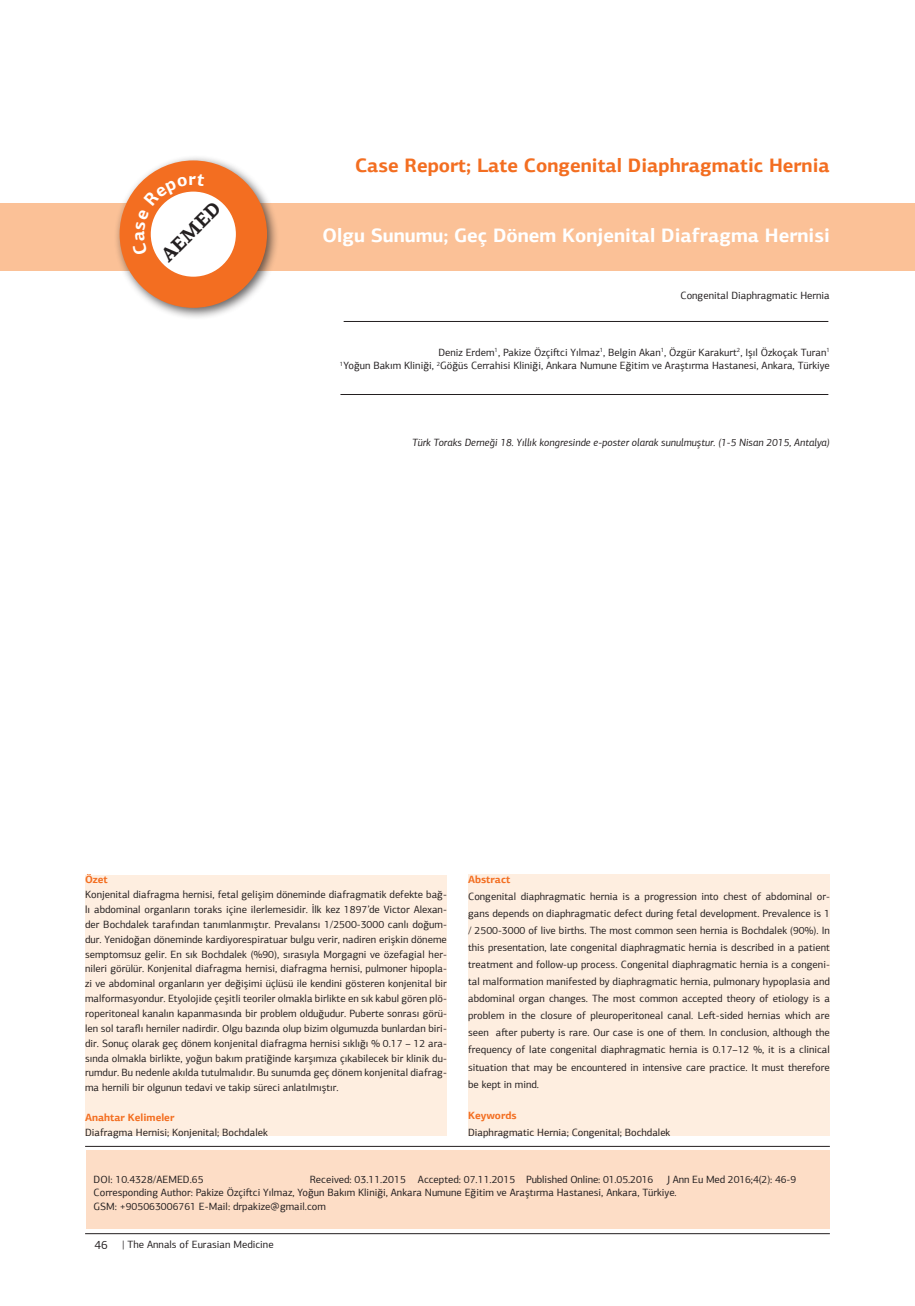
<style>
.page{position:relative;width:915px;height:1306px;background:#fff}
.page>*{position:absolute;margin:0;border:0;box-sizing:border-box;transform-origin:0 0}
.t1{font:700 19.5px "PF Agora Sans Pro";color:#fff}
.t2{font:700 19.5px "PF Agora Sans Pro";color:#f36e21}
.t3{font:700 19.5px "PF Agora Serif Pro";color:#231f20}
.t4{font:12px "PF Agora Sans Pro";color:#231f20}
.t5{font:10.5px/14.9px "PF Agora Sans Pro";color:#231f20}
.t6{font:italic 10.5px "PF Agora Sans Pro";color:#231f20}
.s1{font-weight:700;color:#f36e21}
.s2{font-size:12px}
</style>
<div class="page">
<div style="left:87px;top:1150px;width:742px;height:79px;background:#fdddc6"></div>
<div style="left:0;top:203px;width:914px;height:67px;background:#fbc197"></div>
<hr style="left:85px;top:1146px;width:744px;height:1px;background:#231f20">
<hr style="left:343px;top:321px;width:485px;height:1px;background:#231f20">
<hr style="left:340px;top:394px;width:488px;height:1px;background:#231f20">
<div style="left:113px;top:154px;width:165px;height:165px;background:#231f20;opacity:.7"></div>
<div style="left:119px;top:160px;width:148px;height:148px;background:#f36e21;border-radius:50%"></div>
<div style="left:151px;top:192px;width:85px;height:85px;background:#fff;border-radius:50%"></div>
<div style="left:85px;top:875px;width:361px;height:260px;background:#feeee0"></div>
<div style="left:468px;top:874px;width:361px;height:261px;background:#feeee0"></div>
<hr style="left:85px;top:1233px;width:744px;height:1px;background:#231f20">
<svg style="left:133px;top:174px;width:72px;height:81px"></svg>
<p class="t3" style="left:155px;top:250px;width:77px;rotate:-45deg">AEMED</p>
<p class="t2" style="left:355px;top:152px;width:476px">Case Report; Late Congenital Diaphragmatic Hernia</p>
<p class="t1" style="left:322px;top:223px;width:508px">Olgu Sunumu; Geç Dönem Konjenital Diafragma Hernisi</p>
<p class="t5" style="left:680px;top:288px;width:151px">Congenital Diaphragmatic Hernia</p>
<p class="t5" style="left:340px;top:345px;width:491px;line-height:13.5px;text-align:right">Deniz Erdem<sup>1</sup>, Pakize Özçiftci Yılmaz<sup>1</sup>, Belgin Akan<sup>1</sup>, Özgür Karakurt<sup>2</sup>, Işıl Özkoçak Turan<sup>1<br>1</sup>Yoğun Bakım Kliniği, <sup>2</sup>Göğüs Cerrahisi Kliniği, Ankara Numune Eğitim ve Araştırma Hastanesi, Ankara, Türkiye</p>
<p class="t6" style="left:412px;top:436px;width:419px">Türk Toraks Derneği 18. Yıllık kongresinde e-poster olarak sunulmuştur. (1-5 Nisan 2015, Antalya)</p>
<p class="t5" style="left:85px;top:872px;width:363px"><span class="s1">Özet<br></span>Konjenital diafragma hernisi, fetal gelişim döneminde diafragmatik defekte bağ&shy;lı abdominal organların toraks içine ilerlemesidir. İlk kez 1897’de Victor Alexan&shy;der Bochdalek tarafından tanımlanmıştır. Prevalansı 1/2500-3000 canlı doğum&shy;dur. Yenidoğan döneminde kardiyorespiratuar bulgu verir, nadiren erişkin döneme semptomsuz gelir. En sık Bochdalek (%90), sırasıyla Morgagni ve özefagial her&shy;nileri görülür. Konjenital diafragma hernisi, diafragma hernisi, pulmoner hipopla&shy;zi ve abdominal organların yer değişimi üçlüsü ile kendini gösteren konjenital bir malformasyondur. Etyolojide çeşitli teoriler olmakla birlikte en sık kabul gören plö&shy;roperitoneal kanalın kapanmasında bir problem olduğudur. Puberte sonrası görü&shy;len sol taraflı herniler nadirdir. Olgu bazında olup bizim olgumuzda bunlardan biri&shy;dir. Sonuç olarak geç dönem konjenital diafragma hernisi sıklığı % 0.17 – 12 ara&shy;sında olmakla birlikte, yoğun bakım pratiğinde karşımıza çıkabilecek bir klinik du&shy;rumdur. Bu nedenle akılda tutulmalıdır. Bu sunumda geç dönem konjenital diafrag&shy;ma hernili bir olgunun tedavi ve takip süreci anlatılmıştır.</p>
<p class="t5" style="left:85px;top:1109px;width:184px"><span class="s1">Anahtar Kelimeler<br></span>Diafragma Hernisi; Konjenital; Bochdalek</p>
<p class="t5" style="left:468px;top:870px;width:363px;line-height:17.1px"><span class="s1">Abstract<br></span>Congenital diaphragmatic hernia is a progression into chest of abdominal or&shy;gans depends on diaphragmatic defect during fetal development. Prevalence is 1 / 2500-3000 of live births. The most common seen hernia is Bochdalek (90%). In this presentation, late congenital diaphragmatic hernia is described in a patient treatment and follow-up process. Congenital diaphragmatic hernia is a congeni&shy;tal malformation manifested by diaphragmatic hernia, pulmonary hypoplasia and abdominal organ changes. The most common accepted theory of etiology is a problem in the closure of pleuroperitoneal canal. Left-sided hernias which are seen after puberty is rare. Our case is one of them. In conclusion, although the frequency of late congenital diaphragmatic hernia is 0.17–12 %, it is a clinical situation that may be encountered in intensive care practice. It must therefore be kept in mind.</p>
<p class="t5" style="left:468px;top:1106px;width:204px;line-height:17.1px"><span class="s1">Keywords<br></span>Diaphragmatic Hernia; Congenital; Bochdalek</p>
<p class="t5" style="left:94px;top:1172px;width:703px;line-height:13.5px;text-indent:573px">J Ann Eu Med 2016;4(2): 46-9<br>Corresponding Author: Pakize Özçiftci Yılmaz, Yoğun Bakım Kliniği, Ankara Numune Eğitim ve Araştırma Hastanesi, Ankara, Türkiye.<br>GSM: +905063006761 E-Mail: drpakize@gmail.com</p>
<p class="t5" style="left:94px;top:1171px;width:111px">DOI: 10.4328/AEMED.65</p>
<p class="t5" style="left:310px;top:1171px;width:345px">Received: 03.11.2015 Accepted: 07.11.2015 Published Online: 01.05.2016</p>
<p class="t4" style="left:94px;top:1237px;width:15px">46</p>
<p class="t5" style="left:122px;top:1236px;width:153px">| The Annals of Eurasian Medicine</p>
<p class="t5" style="left:89px;top:1241px;width:162px"><span class="s2">1</span> | The Annals of Eurasian Medicine</p>
</div>
